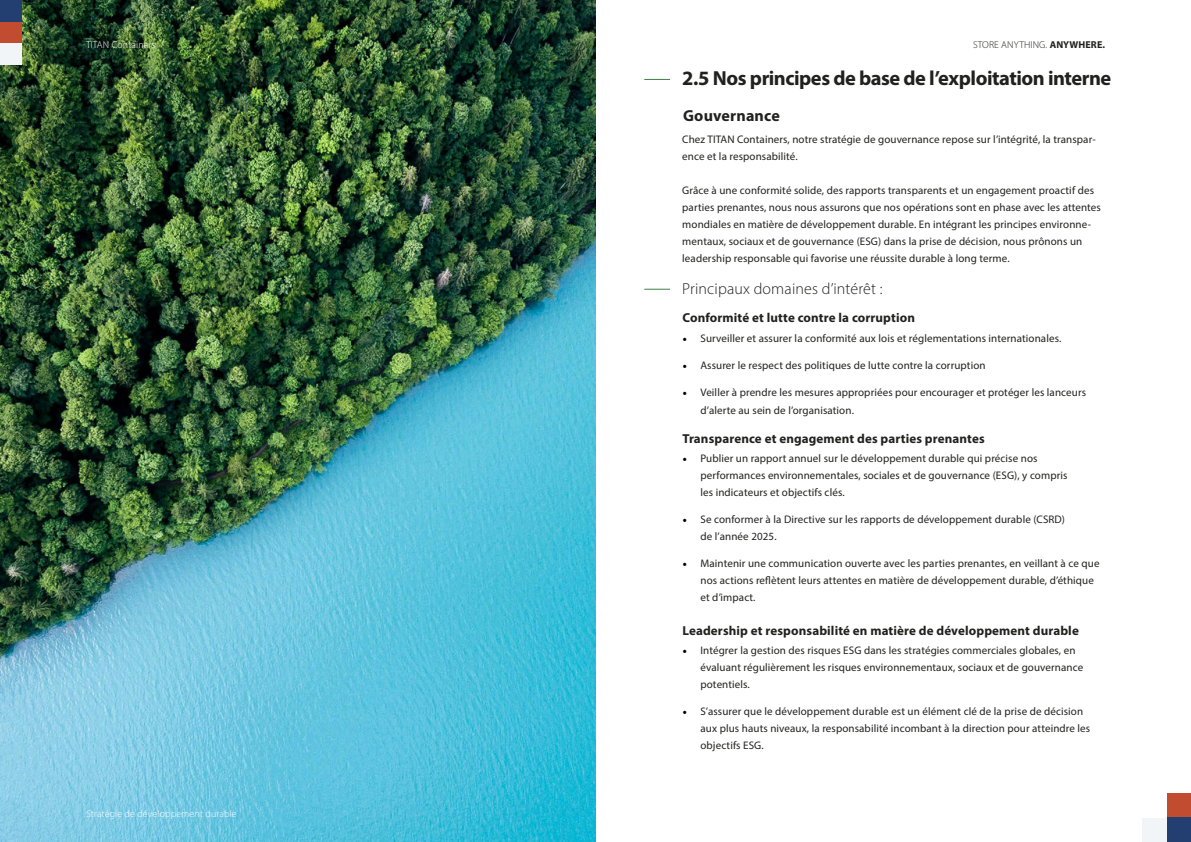
<style>
.page{position:relative;width:1191px;height:842px;background:#fff}
.page>*{position:absolute;margin:0;border:0;box-sizing:border-box;transform-origin:0 0}
.t1{font:700 20.4px "Myriad Pro";letter-spacing:-.025em;color:#21211f}
.t2{font:300 16px "Myriad Pro";letter-spacing:.01em;color:#21211f}
.t3{font:700 16px "Myriad Pro";letter-spacing:.01em;color:#21211f}
.t4{font:700 13px "Myriad Pro";letter-spacing:.01em;color:#21211f}
.t5{font:11px/17px "Myriad Pro";letter-spacing:.01em;color:#21211f}
.t6{font:300 10px "Myriad Pro";letter-spacing:.01em;color:#fff}
.t7{font:300 10px "Myriad Pro";letter-spacing:.01em;color:#21211f}
.s1{font-weight:700}
.s2{font-family:"Minion Pro";font-size:12px;color:#000}
</style>
<div class="page">
<img style="left:0;top:0;width:595px;height:842px">
<div style="left:1166px;top:793px;width:25px;height:24px;background:#c14c30"></div>
<div style="left:1166px;top:817px;width:25px;height:25px;background:#233f72"></div>
<div style="left:1141px;top:817px;width:25px;height:25px;background:#f2f5f8"></div>
<svg style="left:644px;top:79px;width:26px;height:1px"></svg>
<svg style="left:644px;top:289px;width:26px;height:1px"></svg>
<div style="left:0;top:0;width:22px;height:22px;background:#233f72"></div>
<div style="left:0;top:22px;width:22px;height:21px;background:#c14c30"></div>
<div style="left:0;top:43px;width:22px;height:22px;background:#f2f5f8"></div>
<p class="t6" style="left:86px;top:38px;width:71px">TITAN Containers</p>
<p class="t6" style="left:86px;top:808px;width:152px">Stratégie de développement durable</p>
<p class="t7" style="left:973px;top:38px;width:133px">STORE ANYTHING. <span class="s1">ANYWHERE.</span></p>
<h1 class="t1" style="left:682px;top:65px;width:431px">2.5 Nos principes de base de l’exploitation interne</h1>
<h2 class="t3" style="left:683px;top:105px;width:98px">Gouvernance</h2>
<p class="t5" style="left:682px;top:131px;width:415px">Chez TITAN Containers, notre stratégie de gouvernance repose sur l’intégrité, la transpar&shy;ence et la responsabilité.</p>
<p class="t5" style="left:682px;top:182px;width:420px">Grâce à une conformité solide, des rapports transparents et un engagement proactif des parties prenantes, nous nous assurons que nos opérations sont en phase avec les attentes mondiales en matière de développement durable. En intégrant les principes environne&shy;mentaux, sociaux et de gouvernance (ESG) dans la prise de décision, nous prônons un leadership responsable qui favorise une réussite durable à long terme.</p>
<h2 class="t2" style="left:682px;top:279px;width:202px">Principaux domaines d’intérêt :</h2>
<p class="t4" style="left:682px;top:310px;width:234px">Conformité et lutte contre la corruption</p>
<p class="t5" style="left:682px;top:329px;width:380px"><span class="s2">•</span> Surveiller et assurer la conformité aux lois et réglementations internationales.</p>
<p class="t5" style="left:682px;top:356px;width:305px"><span class="s2">•</span> Assurer le respect des politiques de lutte contre la corruption</p>
<p class="t5" style="left:700px;top:384px;width:387px;line-height:17.6px;text-indent:-18px"><span class="s2">•</span> Veiller à prendre les mesures appropriées pour encourager et protéger les lanceurs d’alerte au sein de l’organisation.</p>
<p class="t4" style="left:682px;top:430px;width:304px">Transparence et engagement des parties prenantes</p>
<p class="t5" style="left:700px;top:450px;width:368px;text-indent:-18px"><span class="s2">•</span> Publier un rapport annuel sur le développement durable qui précise nos performances environnementales, sociales et de gouvernance (ESG), y compris les indicateurs et objectifs clés.</p>
<p class="t5" style="left:700px;top:511px;width:366px;text-indent:-18px"><span class="s2">•</span> Se conformer à la Directive sur les rapports de développement durable (CSRD) de l’année 2025.</p>
<p class="t5" style="left:700px;top:555px;width:400px;text-indent:-18px"><span class="s2">•</span> Maintenir une communication ouverte avec les parties prenantes, en veillant à ce que nos actions reflètent leurs attentes en matière de développement durable, d’éthique et d’impact.</p>
<p class="t4" style="left:682px;top:622px;width:398px">Leadership et responsabilité en matière de développement durable</p>
<p class="t5" style="left:700px;top:642px;width:384px;text-indent:-18px"><span class="s2">•</span> Intégrer la gestion des risques ESG dans les stratégies commerciales globales, en évaluant régulièrement les risques environnementaux, sociaux et de gouvernance potentiels.</p>
<p class="t5" style="left:700px;top:703px;width:391px;text-indent:-18px"><span class="s2">•</span> S’assurer que le développement durable est un élément clé de la prise de décision aux plus hauts niveaux, la responsabilité incombant à la direction pour atteindre les objectifs ESG.</p>
</div>
